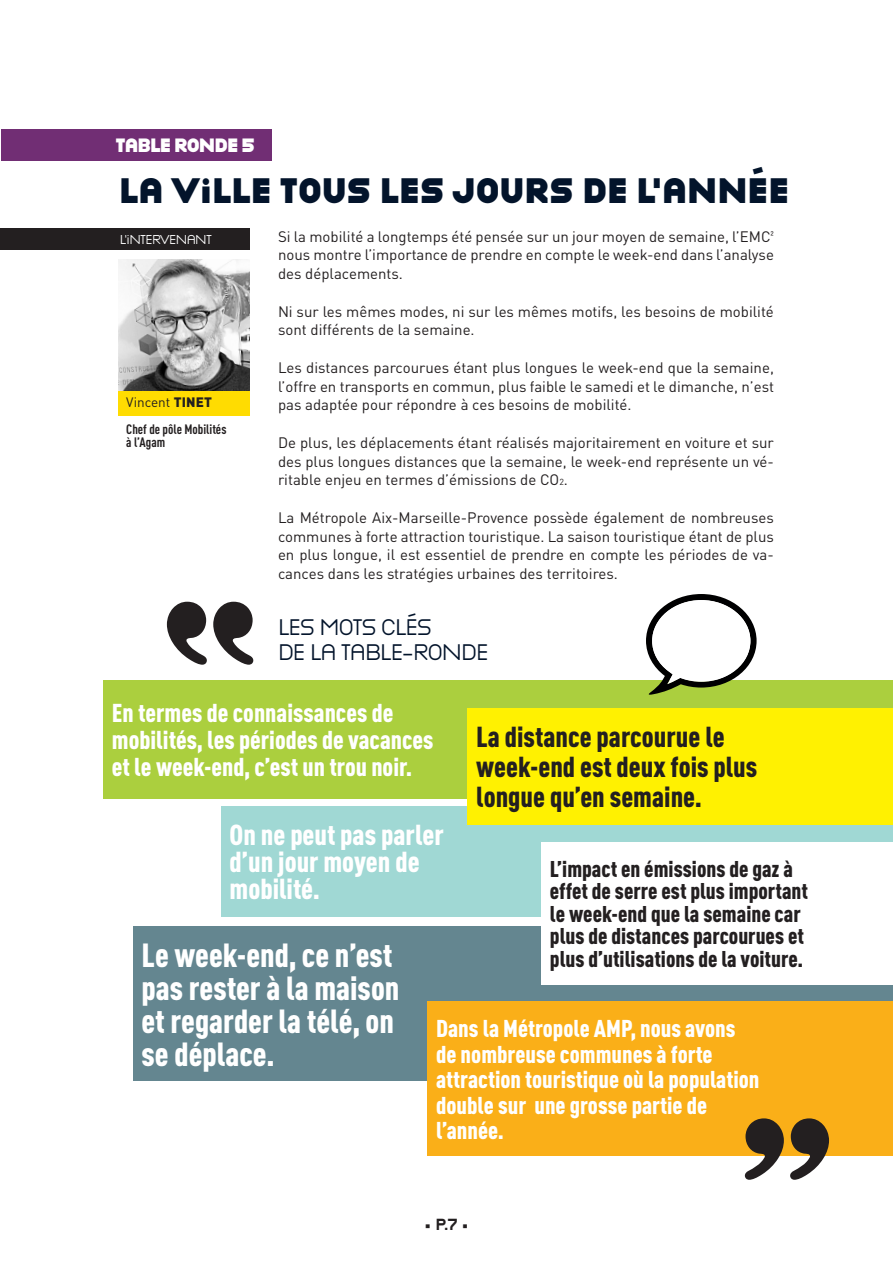
<style>
.page{position:relative;width:893px;height:1263px;background:#fff}
.page>*{position:absolute;margin:0;border:0;box-sizing:border-box;transform-origin:0 0}
.Texte_courant{font:900 condensed 33px/33px "DIN Pro";color:#fff}
.Titre_table-ronde{font:900 33px "Victoire";color:#03142b}
.Texte_courant-2{font:900 condensed 28.5px/30px "DIN Pro";color:#231f20}
.Texte_courant-3{font:900 condensed 28.5px/27px "DIN Pro";color:#fff}
.Texte_courant-4{font:900 condensed 25.5px/27px "DIN Pro";color:#fff}
.Texte_courant-5{font:900 condensed 24px/25.5px "DIN Pro";color:#fff}
.Texte_courant-6{font:900 condensed 22.5px/22.5px "DIN Pro";color:#231f20}
.Texte_courant-7{font:21px "Victoire";letter-spacing:-.04em;color:#03142b}
.Texte_courant-8{font:900 18px "Victoire";letter-spacing:-.05em;color:#fff}
.Texte_courant_ok{font:15px/18.8px "DIN Pro";color:#231f20;text-align:justify}
.t1{font:700 15px "Victoire";color:#231f20}
.Texte_courant-9{font:700 condensed 13.5px/13.5px "DIN Pro";color:#231f20}
.Texte_courant-10{font:13.5px "DIN Pro";color:#231f20}
.Texte_courant-11{font:12px "Victoire";letter-spacing:-.05em;color:#fff}
.s1{font-weight:900}
.s2{font-size:8.7px}
</style>
<div class="page">
<div style="left:1px;top:129px;width:270px;height:32px;background:#712e74"></div>
<div style="left:1px;top:228px;width:249px;height:22px;background:#231f20"></div>
<div style="left:103px;top:680px;width:790px;height:119px;background:#abcf3e"></div>
<div style="left:133px;top:926px;width:760px;height:155px;background:#648690"></div>
<div style="left:428px;top:1001px;width:465px;height:155px;background:#faaf18"></div>
<svg style="left:745px;top:1118px;width:84px;height:62px"></svg>
<svg style="left:167px;top:602px;width:86px;height:63px"></svg>
<svg style="left:646px;top:594px;width:111px;height:101px"></svg>
<div style="left:221px;top:806px;width:672px;height:110px;background:#a0d8d4"></div>
<div style="left:541px;top:842px;width:352px;height:142px;background:#fff"></div>
<div style="left:119px;top:391px;width:131px;height:25px;background:#ffdc01"></div>
<img style="left:119px;top:260px;width:131px;height:131px">
<div style="left:468px;top:708px;width:425px;height:117px;background:#fff101"></div>
<p class="Texte_courant-8" style="left:116px;top:131px;width:141px">TABLE RONDE 5</p>
<p class="Titre_table-ronde" style="left:119px;top:165px;width:672px">LA VILLE TOUS LES JOURS DE L’ANNÉE</p>
<p class="Texte_courant-11" style="left:120px;top:231px;width:94px">L’INTERVENANT</p>
<p class="Texte_courant-10" style="left:126px;top:392px;width:87px">Vincent <span class="s1">TINET</span></p>
<p class="Texte_courant-9" style="left:126px;top:421px;width:102px">Chef de pôle Mobilités à l’Agam</p>
<p class="Texte_courant_ok" style="left:278px;top:226px;width:497px">Si la mobilité a longtemps été pensée sur un jour moyen de semaine, l’EMC² nous montre l’importance de prendre en compte le week-end dans l’analyse des déplacements.</p>
<p class="Texte_courant_ok" style="left:278px;top:301px;width:497px">Ni sur les mêmes modes, ni sur les mêmes motifs, les besoins de mobilité sont différents de la semaine.</p>
<p class="Texte_courant_ok" style="left:278px;top:357px;width:497px">Les distances parcourues étant plus longues le week-end que la semaine, l’offre en transports en commun, plus faible le samedi et le dimanche, n’est pas adaptée pour répondre à ces besoins de mobilité.</p>
<p class="Texte_courant_ok" style="left:278px;top:432px;width:497px">De plus, les déplacements étant réalisés majoritairement en voiture et sur des plus longues distances que la semaine, le week-end représente un vé&shy;ritable enjeu en termes d’émissions de CO<span class="s2">2</span>.</p>
<p class="Texte_courant_ok" style="left:278px;top:507px;width:497px">La Métropole Aix-Marseille-Provence possède également de nombreuses communes à forte attraction touristique. La saison touristique étant de plus en plus longue, il est essentiel de prendre en compte les périodes de va&shy;cances dans les stratégies urbaines des territoires.</p>
<p class="Texte_courant-7" style="left:278px;top:612px;width:155px">LES MOTS CLÉS</p>
<p class="Texte_courant-7" style="left:278px;top:637px;width:212px">DE LA TABLE-RONDE</p>
<p class="Texte_courant-4" style="left:112px;top:697px;width:323px">En termes de connaissances de mobilités, les périodes de vacances et le week-end, c’est un trou noir.</p>
<p class="Texte_courant-2" style="left:476px;top:720px;width:283px">La distance parcourue le week-end est deux fois plus longue qu’en semaine.</p>
<p class="Texte_courant-3" style="left:230px;top:819px;width:216px">On ne peut pas parler d’un jour moyen de mobilité.</p>
<p class="Texte_courant-6" style="left:550px;top:856px;width:260px">L’impact en émissions de gaz à effet de serre est plus important le week-end que la semaine car plus de distances parcourues et plus d’utilisations de la voiture.</p>
<p class="Texte_courant" style="left:142px;top:936px;width:259px">Le week-end, ce n’est pas rester à la maison et regarder la télé, on se déplace.</p>
<p class="Texte_courant-5" style="left:436px;top:1014px;width:325px">Dans la Métropole AMP, nous avons de nombreuse communes à forte attraction touristique où la population double sur une grosse partie de l’année.</p>
<p class="t1" style="left:424px;top:1214px;width:46px">• P.7 •</p>
</div>
